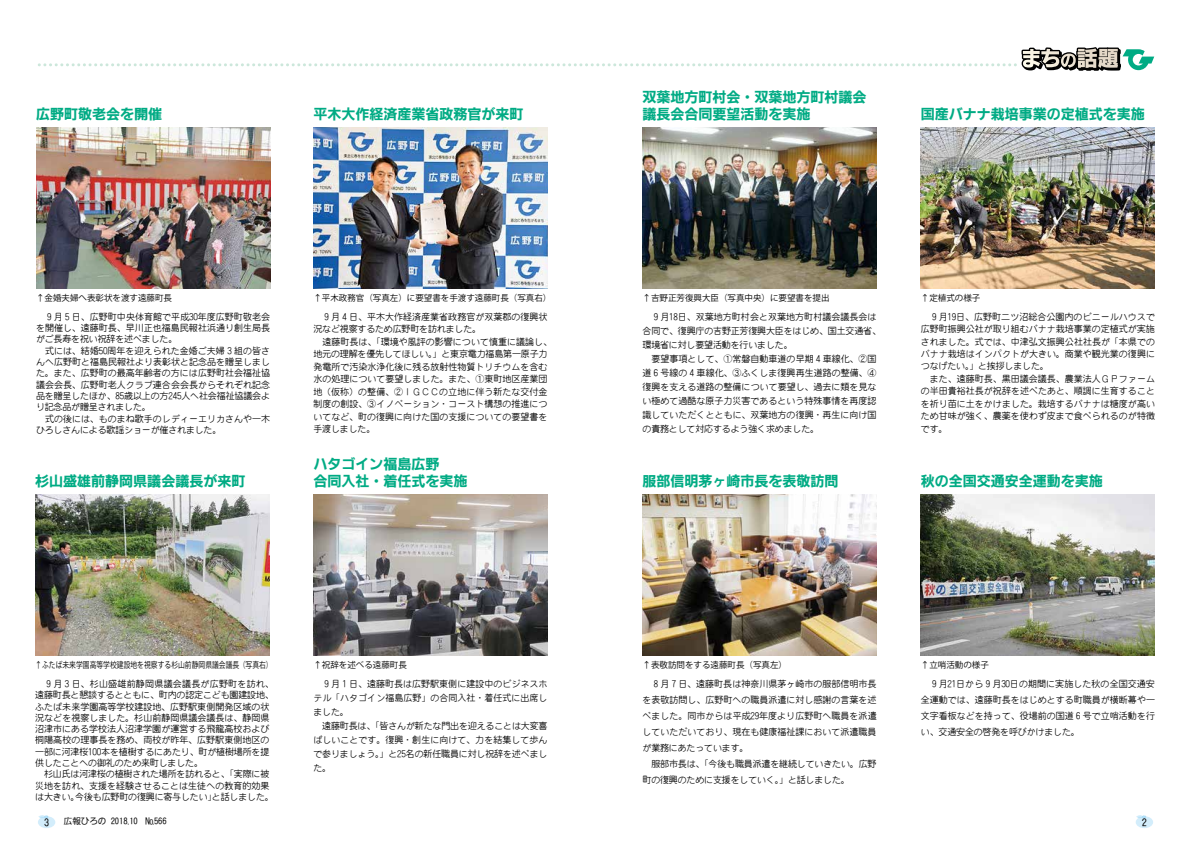
<style>
.page{position:relative;width:1191px;height:842px;background:#fff}
.page>*{position:absolute;margin:0;border:0;box-sizing:border-box;transform-origin:0 0}
.t1{font:700 14px/17px "PN Go IWA";color:#00ab84}
.t2{font:10px "PN Go IWA HW Th";color:#000}
.t3{font:9px/11.3px "FC Maru Gothictai M";color:#000}
.t4{font:8.5px "Koz Go Pro";color:#000}
.t5{font:8.5px "Koz Go Pro";color:#000;scale:.8 1}
.t6{font:8.5px "PN Go IWA HW Th";color:#050505}
</style>
<div class="page">
<div style="left:1135px;top:816px;width:18px;height:12px;background:#d3edfb;border-radius:50%"></div>
<svg style="left:1136px;top:815px;width:10px;height:4px"></svg>
<div style="left:38px;top:816px;width:17px;height:12px;background:#d3edfb;border-radius:50%"></div>
<svg style="left:38px;top:815px;width:10px;height:4px"></svg>
<svg style="left:39px;top:47px;width:1115px;height:24px"></svg>
<img style="left:313px;top:494px;width:234px;height:161px">
<img style="left:36px;top:127px;width:234px;height:161px">
<img style="left:35px;top:494px;width:234px;height:161px">
<img style="left:642px;top:494px;width:234px;height:161px">
<img style="left:642px;top:127px;width:234px;height:161px">
<img style="left:921px;top:127px;width:234px;height:161px">
<img style="left:921px;top:494px;width:234px;height:161px">
<img style="left:313px;top:127px;width:234px;height:161px">
<h1 class="t1" style="left:36px;top:106px;width:127px">広野町敬老会を開催</h1>
<h1 class="t1" style="left:313px;top:106px;width:211px">平木大作経済産業省政務官が来町</h1>
<h1 class="t1" style="left:642px;top:89px;width:225px">双葉地方町村会・双葉地方町村議会議長会合同要望活動を実施</h1>
<h1 class="t1" style="left:921px;top:106px;width:225px">国産バナナ栽培事業の定植式を実施</h1>
<p class="t4" style="left:36px;top:292px;width:137px">↑金婚夫婦へ表彰状を渡す遠藤町長</p>
<p class="t4" style="left:313px;top:292px;width:240px">↑平木政務官（写真左）に要望書を手渡す遠藤町長（写真右）</p>
<p class="t4" style="left:642px;top:292px;width:188px">↑吉野正芳復興大臣（写真中央）に要望書を提出</p>
<p class="t4" style="left:921px;top:292px;width:61px">↑定植式の様子</p>
<p class="t3" style="left:36px;top:311px;width:236px">　９月５日、広野町中央体育館で平成30年度広野町敬老会を開催し、遠藤町長、早川正也福島民報社浜通り創生局長がご長寿を祝い祝辞を述べました。<br>　式には、結婚50周年を迎えられた金婚ご夫婦３組の皆さんへ広野町と福島民報社より表彰状と記念品を贈呈しました。また、広野町の最高年齢者の方には広野町社会福祉協議会会長、広野町老人クラブ連合会会長からそれぞれ記念品を贈呈したほか、85歳以上の方245人へ社会福祉協議会より記念品が贈呈されました。<br>　式の後には、ものまね歌手のレディーエリカさんや一木ひろしさんによる歌謡ショーが催されました。</p>
<p class="t3" style="left:313px;top:310px;width:240px;line-height:12.5px">　９月４日、平木大作経済産業省政務官が双葉郡の復興状況など視察するため広野町を訪れました。<br>　遠藤町長は、「環境や風評の影響について慎重に議論し、地元の理解を優先してほしい。」と東京電力福島第一原子力発電所で汚染水浄化後に残る放射性物質トリチウムを含む水の処理について要望しました。また、①東町地区産業団地（仮称）の整備、②ＩＧＣＣの立地に伴う新たな交付金制度の創設、③イノベーション・コースト構想の推進についてなど、町の復興に向けた国の支援についての要望書を手渡しました。</p>
<p class="t3" style="left:642px;top:310px;width:240px;line-height:14px">　９月18日、双葉地方町村会と双葉地方町村議会議長会は合同で、復興庁の吉野正芳復興大臣をはじめ、国土交通省、環境省に対し要望活動を行いました。<br>　要望事項として、①常磐自動車道の早期４車線化、②国道６号線の４車線化、③ふくしま復興再生道路の整備、④復興を支える道路の整備について要望し、過去に類を見ない極めて過酷な原子力災害であるという特殊事情を再度認識していただくとともに、双葉地方の復興・再生に向け国の責務として対応するよう強く求めました。</p>
<p class="t3" style="left:921px;top:310px;width:236px;line-height:12.4px">　９月19日、広野町二ツ沼総合公園内のビニールハウスで広野町振興公社が取り組むバナナ栽培事業の定植式が実施されました。式では、中津弘文振興公社社長が「本県でのバナナ栽培はインパクトが大きい。商業や観光業の復興につなげたい。」と挨拶しました。<br>　また、遠藤町長、黒田議会議長、農業法人ＧＰファームの半田貴裕社長が祝辞を述べたあと、順調に生育することを祈り苗に土をかけました。栽培するバナナは糖度が高いため甘味が強く、農薬を使わず皮まで食べられるのが特徴です。</p>
<h1 class="t1" style="left:35px;top:473px;width:212px">杉山盛雄前静岡県議会議長が来町</h1>
<h1 class="t1" style="left:313px;top:456px;width:155px">ハタゴイン福島広野<br>合同入社・着任式を実施</h1>
<h1 class="t1" style="left:642px;top:473px;width:197px">服部信明茅ヶ崎市長を表敬訪問</h1>
<h1 class="t1" style="left:921px;top:473px;width:184px">秋の全国交通安全運動を実施</h1>
<p class="t5" style="left:35px;top:659px;width:298px">↑ふたば未来学園高等学校建設地を視察する杉山前静岡県議会議長（写真右）</p>
<p class="t4" style="left:313px;top:659px;width:95px">↑祝辞を述べる遠藤町長</p>
<p class="t4" style="left:642px;top:659px;width:146px">↑表敬訪問をする遠藤町長（写真左）</p>
<p class="t4" style="left:921px;top:659px;width:69px">↑立哨活動の様子</p>
<p class="t3" style="left:35px;top:678px;width:240px">　９月３日、杉山盛雄前静岡県議会議長が広野町を訪れ、遠藤町長と懇談するとともに、町内の認定こども園建設地、ふたば未来学園高等学校建設地、広野駅東側開発区域の状況などを視察しました。杉山前静岡県議会議長は、静岡県沼津市にある学校法人沼津学園が運営する飛龍高校および桐陽高校の理事長を務め、両校が昨年、広野駅東側地区の一部に河津桜100本を植樹するにあたり、町が植樹場所を提供したことへの御礼のため来町しました。<br>　杉山氏は河津桜の植樹された場所を訪れると、「実際に被災地を訪れ、支援を経験させることは生徒への教育的効果は大きい。今後も広野町の復興に寄与したい」と話しました。</p>
<p class="t3" style="left:313px;top:677px;width:236px;line-height:14px">　９月１日、遠藤町長は広野駅東側に建設中のビジネスホテル「ハタゴイン福島広野」の合同入社・着任式に出席しました。<br>　遠藤町長は、「皆さんが新たな門出を迎えることは大変喜ばしいことです。復興・創生に向けて、力を結集して歩んで参りましょう。」と25名の新任職員に対し祝辞を述べました。</p>
<p class="t3" style="left:642px;top:676px;width:236px;line-height:16px">　８月７日、遠藤町長は神奈川県茅ヶ崎市の服部信明市長を表敬訪問し、広野町への職員派遣に対し感謝の言葉を述べました。同市からは平成29年度より広野町へ職員を派遣していただいており、現在も健康福祉課において派遣職員が業務にあたっています。<br>　服部市長は、「今後も職員派遣を継続していきたい。広野町の復興のために支援をしていく。」と話しました。</p>
<p class="t3" style="left:921px;top:676px;width:236px;line-height:16px;text-align:justify">　９月21日から９月30日の期間に実施した秋の全国交通安全運動では、遠藤町長をはじめとする町職員が横断幕や一文字看板などを持って、役場前の国道６号で立哨活動を行い、交通安全の啓発を呼びかけました。</p>
<p class="t2" style="left:44px;top:817px;width:6px">3</p>
<p class="t6" style="left:64px;top:817px;width:104px">広報ひろの 2018.10　№566</p>
<p class="t2" style="left:1141px;top:817px;width:6px">2</p>
</div>
